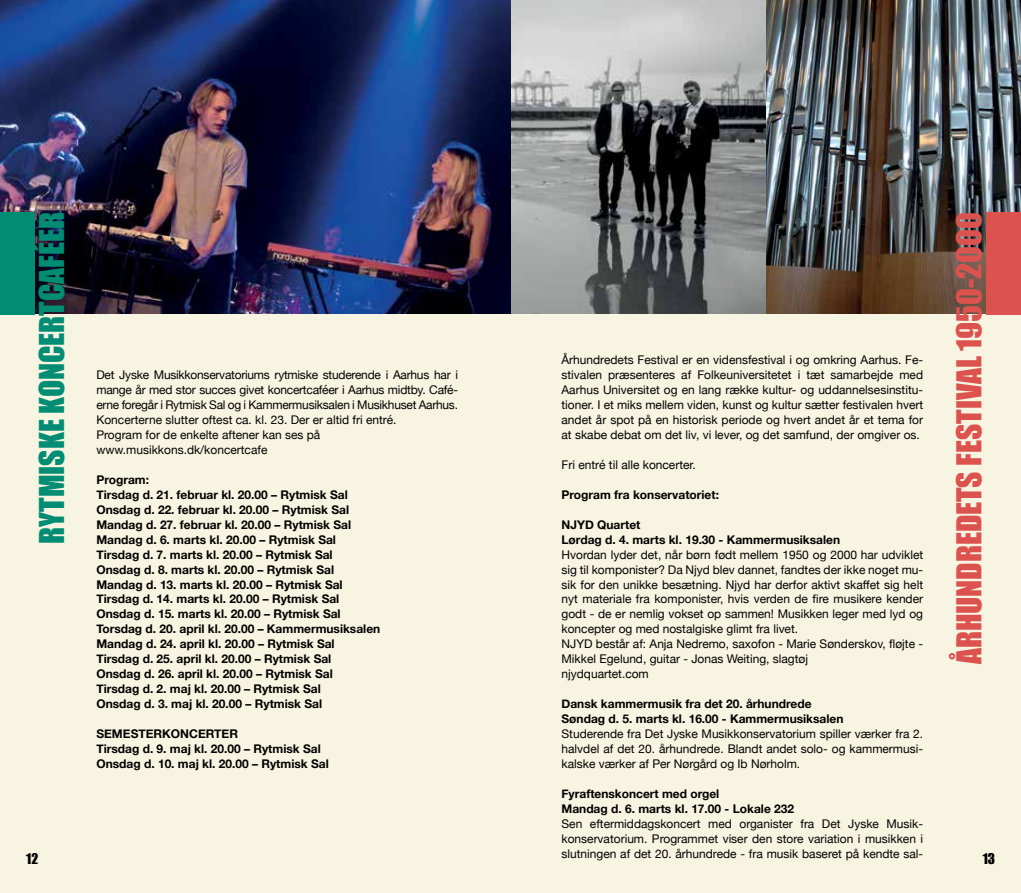
<style>
.page{position:relative;width:1021px;height:893px;background:#fff}
.page>*{position:absolute;margin:0;border:0;box-sizing:border-box;transform-origin:0 0}
.t1{font:31.5px "Impact";color:#dc524f}
.t2{font:31.5px "Impact";color:#008d73}
.t3{font:13.65px "Impact";color:#000}
.t4{font:12px/15px "Helvetica Neue";color:#000;text-align:justify}
.t5{font:700 12px/15px "Helvetica Neue";color:#000}
.t6{font:12px/15px "Helvetica Neue";letter-spacing:-.02em;color:#000}
</style>
<div class="page">
<img style="left:765px;top:0;width:255px;height:315px">
<svg style="left:511px;top:0;width:254px;height:315px;background:#888a8a"></svg>
<img style="left:0;top:0;width:511px;height:315px">
<div style="left:510px;top:315px;width:510px;height:578px;background:#f7f4e1"></div>
<div style="left:0;top:315px;width:510px;height:578px;background:#f7f4e1"></div>
<div style="left:0;top:213px;width:34px;height:102px;background:#008d73"></div>
<div style="left:986px;top:213px;width:34px;height:102px;background:#dc524f"></div>
<h1 class="t2" style="left:27px;top:544px;width:333px;rotate:-90deg">RYTMISKE KONCERTCAFÉER</h1>
<h1 class="t1" style="left:944px;top:664px;width:454px;rotate:-90deg">ÅRHUNDREDETS FESTIVAL 1950-2000</h1>
<p class="t4" style="left:561px;top:353px;width:363px">Århundredets Festival er en vidensfestival i og omkring Aarhus. Fe&shy;stivalen præsenteres af Folkeuniversitetet i tæt samarbejde med Aarhus Universitet og en lang række kultur- og uddannelsesinstitu&shy;tioner. I et miks mellem viden, kunst og kultur sætter festivalen hvert andet år spot på en historisk periode og hvert andet år et tema for at skabe debat om det liv, vi lever, og det samfund, der omgiver os.</p>
<p class="t4" style="left:561px;top:458px;width:136px">Fri entré til alle koncerter.</p>
<p class="t5" style="left:561px;top:487px;width:159px">Program fra konservatoriet:</p>
<p class="t5" style="left:561px;top:517px;width:280px">NJYD Quartet<br>Lørdag d. 4. marts kl. 19.30 - Kammermusiksalen</p>
<p class="t4" style="left:561px;top:547px;width:363px;text-align:left">Hvordan lyder det, når børn født mellem 1950 og 2000 har udviklet sig til komponister? Da Njyd blev dannet, fandtes der ikke noget mu&shy;sik for den unikke besætning. Njyd har derfor aktivt skaffet sig helt nyt materiale fra komponister, hvis verden de fire musikere kender godt - de er nemlig vokset op sammen! Musikken leger med lyd og koncepter og med nostalgiske glimt fra livet.<br>NJYD består af: Anja Nedremo, saxofon - Marie Sønderskov, fløjte - Mikkel Egelund, guitar - Jonas Weiting, slagtøj<br>njydquartet.com</p>
<p class="t5" style="left:561px;top:697px;width:283px">Dansk kammermusik fra det 20. århundrede<br>Søndag d. 5. marts kl. 16.00 - Kammermusiksalen</p>
<p class="t4" style="left:561px;top:727px;width:363px">Studerende fra Det Jyske Musikkonservatorium spiller værker fra 2. halvdel af det 20. århundrede. Blandt andet solo- og kammermusi&shy;kalske værker af Per Nørgård og Ib Nørholm.</p>
<p class="t5" style="left:561px;top:786px;width:234px">Fyraftenskoncert med orgel<br>Mandag d. 6. marts kl. 17.00 - Lokale 232</p>
<p class="t4" style="left:561px;top:816px;width:363px">Sen eftermiddagskoncert med organister fra Det Jyske Musik&shy;konservatorium. Programmet viser den store variation i musikken i slutningen af det 20. århundrede - fra musik baseret på kendte sal-</p>
<p class="t6" style="left:96px;top:368px;width:363px">Det Jyske Musikkonservatoriums rytmiske studerende i Aarhus har i mange år med stor succes givet koncertcaféer i Aarhus midtby. Café&shy;erne foregår i Rytmisk Sal og i Kammermusiksalen i Musikhuset Aarhus.<br>Koncerterne slutter oftest ca. kl. 23. Der er altid fri entré.<br>Program for de enkelte aftener kan ses på www.musikkons.dk/koncertcafe</p>
<p class="t5" style="left:96px;top:472px;width:285px">Program:<br>Tirsdag d. 21. februar kl. 20.00 – Rytmisk Sal Onsdag d. 22. februar kl. 20.00 – Rytmisk Sal Mandag d. 27. februar kl. 20.00 – Rytmisk Sal Mandag d. 6. marts kl. 20.00 – Rytmisk Sal Tirsdag d. 7. marts kl. 20.00 – Rytmisk Sal<br>Onsdag d. 8. marts kl. 20.00 – Rytmisk Sal Mandag d. 13. marts kl. 20.00 – Rytmisk Sal Tirsdag d. 14. marts kl. 20.00 – Rytmisk Sal Onsdag d. 15. marts kl. 20.00 – Rytmisk Sal Torsdag d. 20. april kl. 20.00 – Kammermusiksalen Mandag d. 24. april kl. 20.00 – Rytmisk Sal Tirsdag d. 25. april kl. 20.00 – Rytmisk Sal<br>Onsdag d. 26. april kl. 20.00 – Rytmisk Sal<br>Tirsdag d. 2. maj kl. 20.00 – Rytmisk Sal<br>Onsdag d. 3. maj kl. 20.00 – Rytmisk Sal</p>
<p class="t5" style="left:96px;top:726px;width:234px">SEMESTERKONCERTER<br>Tirsdag d. 9. maj kl. 20.00 – Rytmisk Sal<br>Onsdag d. 10. maj kl. 20.00 – Rytmisk Sal</p>
<p class="t3" style="left:26px;top:848px;width:13px">12</p>
<p class="t3" style="left:982px;top:848px;width:14px">13</p>
</div>
